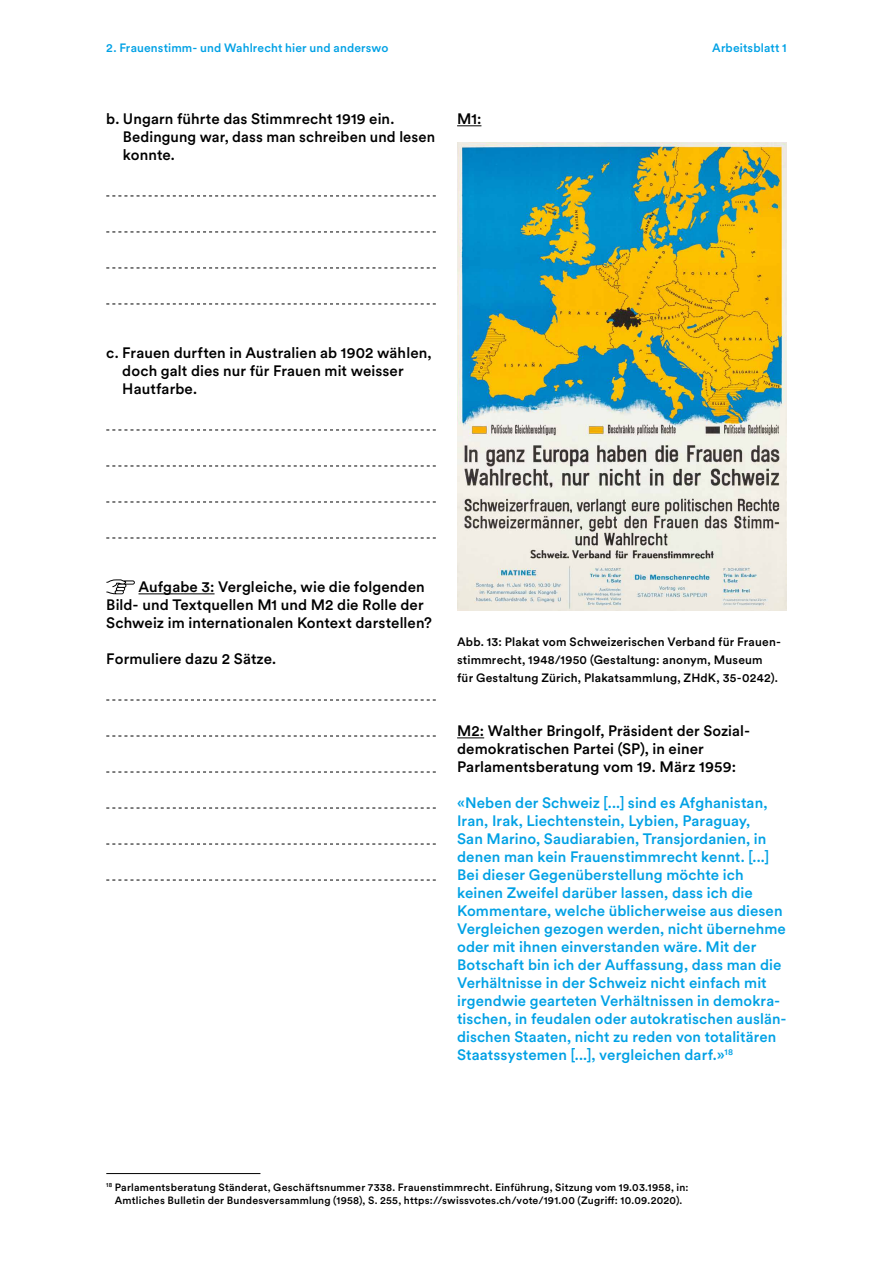
<style>
.page{position:relative;width:893px;height:1263px;background:#fff}
.page>*{position:absolute;margin:0;border:0;box-sizing:border-box;transform-origin:0 0}
.t1{font:500 15px/18px "Circular XX";letter-spacing:.005em;color:#00a1e5}
.t2{font:500 15px/18px "Circular XX";letter-spacing:.005em;color:#000}
.t3{font:500 12px/18px "Circular XX";letter-spacing:.015em;color:#000}
.t4{font:500 12px "Circular XX";letter-spacing:.01em;color:#00a1e5}
.t5{font:500 10.5px/13.5px "Circular XX";letter-spacing:.02em;color:#000;text-align:center}
</style>
<div class="page">
<hr style="left:139px;top:593px;width:76px;height:1px;background:#000">
<svg style="left:106px;top:579px;width:29px;height:15px"></svg>
<svg style="left:106px;top:196px;width:330px;height:1px"></svg>
<svg style="left:106px;top:430px;width:330px;height:1px"></svg>
<svg style="left:106px;top:232px;width:330px;height:1px"></svg>
<svg style="left:106px;top:466px;width:330px;height:1px"></svg>
<svg style="left:106px;top:268px;width:330px;height:1px"></svg>
<svg style="left:106px;top:502px;width:330px;height:1px"></svg>
<svg style="left:106px;top:304px;width:330px;height:1px"></svg>
<svg style="left:106px;top:538px;width:330px;height:1px"></svg>
<svg style="left:106px;top:700px;width:330px;height:1px"></svg>
<svg style="left:106px;top:736px;width:330px;height:1px"></svg>
<svg style="left:106px;top:772px;width:330px;height:1px"></svg>
<svg style="left:106px;top:844px;width:330px;height:1px"></svg>
<svg style="left:106px;top:808px;width:330px;height:1px"></svg>
<svg style="left:106px;top:880px;width:330px;height:1px"></svg>
<svg style="left:457px;top:737px;width:27px;height:1px"></svg>
<img style="left:457px;top:142px;width:330px;height:468px">
<svg style="left:457px;top:125px;width:24px;height:1px"></svg>
<hr style="left:106px;top:1173px;width:154px;height:1px;background:#000">
<p class="t4" style="left:106px;top:39px;width:284px">2. Frauenstimm- und Wahlrecht hier und anderswo</p>
<p class="t4" style="left:712px;top:39px;width:76px">Arbeitsblatt 1</p>
<p class="t2" style="left:123px;top:109px;width:314px;text-indent:-17px">b. Ungarn führte das Stimmrecht 1919 ein.<br>Bedingung war, dass man schreiben und lesen konnte.</p>
<p class="t2" style="left:457px;top:109px;width:26px">M1:</p>
<p class="t2" style="left:122px;top:343px;width:311px;text-indent:-16px">c. Frauen durften in Australien ab 1902 wählen, doch galt dies nur für Frauen mit weisser<br>Hautfarbe.</p>
<p class="t2" style="left:106px;top:577px;width:327px;text-indent:32px">Aufgabe 3: Vergleiche, wie die folgenden<br>Bild- und Textquellen M1 und M2 die Rolle der<br>Schweiz im internationalen Kontext darstellen?</p>
<p class="t2" style="left:106px;top:649px;width:171px">Formuliere dazu 2 Sätze.</p>
<p class="t3" style="left:457px;top:633px;width:325px">Abb. 13: Plakat vom Schweizerischen Verband für Frauen&shy;stimmrecht, 1948/1950 (Gestaltung: anonym, Museum für Gestaltung Zürich, Plakatsammlung, ZHdK, 35-0242).</p>
<p class="t2" style="left:457px;top:721px;width:294px">M2: Walther Bringolf, Präsident der Sozial&shy;demokratischen Partei (SP), in einer<br>Parlamentsberatung vom 19. März 1959:</p>
<p class="t1" style="left:457px;top:793px;width:331px">«Neben der Schweiz [...] sind es Afghanistan, Iran, Irak, Liechtenstein, Lybien, Paraguay,<br>San Marino, Saudiarabien, Transjordanien, in denen man kein Frauenstimmrecht kennt. [...] Bei dieser Gegenüberstellung möchte ich keinen Zweifel darüber lassen, dass ich die Kommentare, welche üblicherweise aus diesen Vergleichen gezogen werden, nicht übernehme oder mit ihnen einverstanden wäre. Mit der Botschaft bin ich der Auffassung, dass man die Verhältnisse in der Schweiz nicht einfach mit irgendwie gearteten Verhältnissen in demokra&shy;tischen, in feudalen oder autokratischen auslän&shy;dischen Staaten, nicht zu reden von totalitären Staatssystemen [...], vergleichen darf.»<sup>18</sup></p>
<p class="t5" style="left:106px;top:1180px;width:584px"><sup>18</sup> Parlamentsberatung Ständerat, Geschäftsnummer 7338. Frauenstimmrecht. Einführung, Sitzung vom 19.03.1958, in:<br>Amtliches Bulletin der Bundesversammlung (1958), S. 255, https://swissvotes.ch/vote/191.00 (Zugriff: 10.09.2020).</p>
</div>
